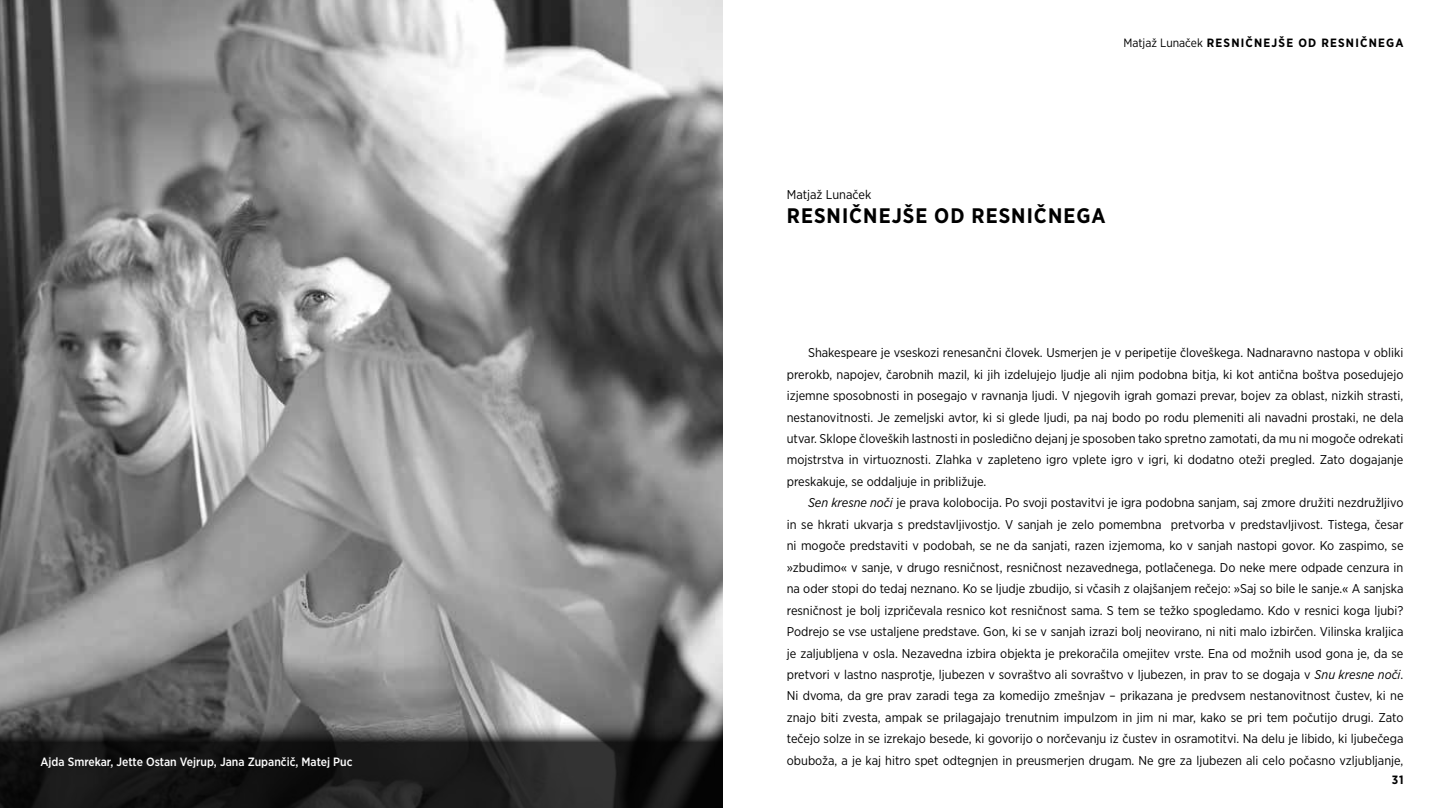
<style>
.page{position:relative;width:1446px;height:808px;background:#fff}
.page>*{position:absolute;margin:0;border:0;box-sizing:border-box;transform-origin:0 0}
.t1{font:700 21px "Gotham Narrow";letter-spacing:.05em;color:#000}
.t2{font:12.75px/21.5px "Gotham Narrow";color:#000;text-align:justify}
.t3{font:500 12px "Gotham Narrow";color:#fff}
.t4{font:700 12px "Gotham Narrow";letter-spacing:.1em;color:#000}
.s1{font-weight:400}
.s2{font-style:italic}
</style>
<div class="page">
<img style="left:0;top:0;width:723px;height:721px">
<svg style="left:0;top:721px;width:723px;height:87px;background:#262626"></svg>
<p class="t3" style="left:40px;top:754px;width:314px">Ajda Smrekar, Jette Ostan Vejrup, Jana Zupančič, Matej Puc</p>
<p class="t4" style="left:1123px;top:35px;width:281px"><span class="s1">Matjaž Lunaček</span> RESNIČNEJŠE OD RESNIČNEGA</p>
<p class="t2" style="left:787px;top:184px;width:86px">Matjaž Lunaček</p>
<h1 class="t1" style="left:787px;top:202px;width:320px">RESNIČNEJŠE OD RESNIČNEGA</h1>
<p class="t2" style="left:787px;top:342px;width:618px;text-indent:21px">Shakespeare je vseskozi renesančni človek. Usmerjen je v peripetije človeškega. Nadnaravno nastopa v obliki prerokb, napojev, čarobnih mazil, ki jih izdelujejo ljudje ali njim podobna bitja, ki kot antična boštva posedujejo izjemne sposobnosti in posegajo v ravnanja ljudi. V njegovih igrah gomazi prevar, bojev za oblast, nizkih strasti, nestanovitnosti. Je zemeljski avtor, ki si glede ljudi, pa naj bodo po rodu plemeniti ali navadni prostaki, ne dela utvar. Sklope človeških lastnosti in posledično dejanj je sposoben tako spretno zamotati, da mu ni mogoče odrekati mojstrstva in virtuoznosti. Zlahka v zapleteno igro vplete igro v igri, ki dodatno oteži pregled. Zato dogajanje preskakuje, se oddaljuje in približuje.</p>
<p class="t2" style="left:787px;top:492px;width:618px;text-indent:21px"><span class="s2">Sen kresne noči</span> je prava kolobocija. Po svoji postavitvi je igra podobna sanjam, saj zmore družiti nezdružljivo in se hkrati ukvarja s predstavljivostjo. V sanjah je zelo pomembna pretvorba v predstavljivost. Tistega, česar ni mogoče predstaviti v podobah, se ne da sanjati, razen izjemoma, ko v sanjah nastopi govor. Ko zaspimo, se »zbudimo« v sanje, v drugo resničnost, resničnost nezavednega, potlačenega. Do neke mere odpade cenzura in na oder stopi do tedaj neznano. Ko se ljudje zbudijo, si včasih z olajšanjem rečejo: »Saj so bile le sanje.« A sanjska resničnost je bolj izpričevala resnico kot resničnost sama. S tem se težko spogledamo. Kdo v resnici koga ljubi?<br>Podrejo se vse ustaljene predstave. Gon, ki se v sanjah izrazi bolj neovirano, ni niti malo izbirčen. Vilinska kraljica je zaljubljena v osla. Nezavedna izbira objekta je prekoračila omejitev vrste. Ena od možnih usod gona je, da se pretvori v lastno nasprotje, ljubezen v sovraštvo ali sovraštvo v ljubezen, in prav to se dogaja v <span class="s2">Snu kresne noči</span>.<br>Ni dvoma, da gre prav zaradi tega za komedijo zmešnjav – prikazana je predvsem nestanovitnost čustev, ki ne znajo biti zvesta, ampak se prilagajajo trenutnim impulzom in jim ni mar, kako se pri tem počutijo drugi. Zato tečejo solze in se izrekajo besede, ki govorijo o norčevanju iz čustev in osramotitvi. Na delu je libido, ki ljubečega obuboža, a je kaj hitro spet odtegnjen in preusmerjen drugam. Ne gre za ljubezen ali celo počasno vzljubljanje,</p>
<p class="t4" style="left:1392px;top:772px;width:13px">31</p>
</div>
